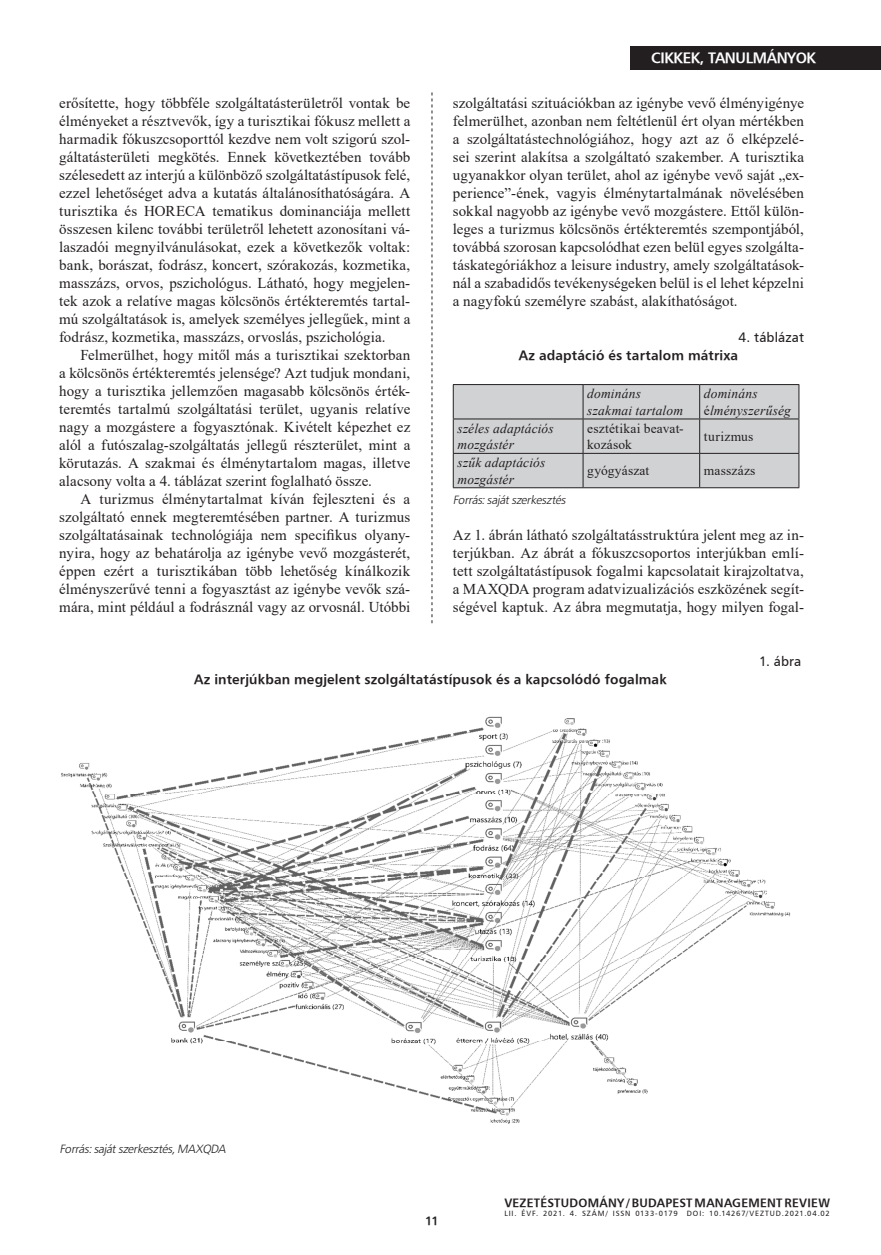
<style>
.page{position:relative;width:881px;height:1255px;background:#fff}
.page>*{position:absolute;margin:0;border:0;box-sizing:border-box;transform-origin:0 0}
.kenyérszöveg_opcioná{font:15px/18px "Times New Roman";letter-spacing:.005em;color:#231f20;text-align:justify}
.kenyérszöveg_tompa{font:15px/18px "Times New Roman";letter-spacing:.005em;color:#231f20;text-align:justify}
.t1{font:15px "H Humanist 777 BT Bold";letter-spacing:-.025em;color:#fff}
.kenyérszöveg_tompa-2{font:italic 13.5px/16.5px "Times New Roman";letter-spacing:.01em;color:#231f20}
.Táblázat_cím{font:13.5px "H Humanist 777 BT Bold";letter-spacing:.01em;color:#231f20}
.kenyérszöveg_tompa-3{font:13.5px/16.5px "Times New Roman";letter-spacing:.015em;color:#231f20}
.Táblázat_cím-2{font:13.5px "H Humanist 777 BT";letter-spacing:.005em;color:#231f20}
.kenyérszöveg_tompa-4{font:italic 12px "Humanist 777 Lt PFL";letter-spacing:.005em;color:#231f20}
.t2{font:12px "H Humanist 777 BT Bold";letter-spacing:.02em;color:#231f20}
.t3{font:7.5px "H Humanist 777 BT";letter-spacing:.105em;color:#231f20}
.s1{font-style:normal}
</style>
<div class="page">
<div style="left:629px;top:46px;width:251px;height:23px;background:#231f20"></div>
<svg style="left:431px;top:92px;width:1px;height:531px"></svg>
<div style="left:453px;top:385px;width:345px;height:102px;background:#d1d2d4"></div>
<hr style="left:452px;top:384px;width:131px;height:1px;background:#231f20">
<hr style="left:452px;top:385px;width:1px;height:33px;background:#231f20">
<hr style="left:583px;top:384px;width:116px;height:1px;background:#231f20">
<hr style="left:582px;top:385px;width:1px;height:33px;background:#231f20">
<hr style="left:699px;top:384px;width:100px;height:1px;background:#231f20">
<hr style="left:699px;top:385px;width:1px;height:33px;background:#231f20">
<hr style="left:798px;top:385px;width:1px;height:33px;background:#231f20">
<hr style="left:452px;top:418px;width:131px;height:1px;background:#231f20">
<hr style="left:452px;top:419px;width:1px;height:34px;background:#231f20">
<hr style="left:583px;top:418px;width:116px;height:1px;background:#231f20">
<hr style="left:582px;top:419px;width:1px;height:34px;background:#231f20">
<hr style="left:699px;top:418px;width:100px;height:1px;background:#231f20">
<hr style="left:699px;top:419px;width:1px;height:34px;background:#231f20">
<hr style="left:798px;top:419px;width:1px;height:34px;background:#231f20">
<hr style="left:452px;top:453px;width:131px;height:1px;background:#231f20">
<hr style="left:452px;top:454px;width:1px;height:33px;background:#231f20">
<hr style="left:583px;top:453px;width:116px;height:1px;background:#231f20">
<hr style="left:582px;top:454px;width:1px;height:33px;background:#231f20">
<hr style="left:699px;top:453px;width:100px;height:1px;background:#231f20">
<hr style="left:699px;top:454px;width:1px;height:33px;background:#231f20">
<hr style="left:798px;top:454px;width:1px;height:33px;background:#231f20">
<hr style="left:452px;top:487px;width:131px;height:1px;background:#231f20">
<hr style="left:583px;top:487px;width:116px;height:1px;background:#231f20">
<hr style="left:699px;top:487px;width:100px;height:1px;background:#231f20">
<img style="left:61px;top:716px;width:729px;height:407px">
<p class="kenyérszöveg_tompa" style="left:59px;top:94px;width:352px">erősítette, hogy többféle szolgáltatásterületről vontak be élményeket a résztvevők, így a turisztikai fókusz mellett a harmadik fókuszcsoporttól kezdve nem volt szigorú szol&shy;gáltatásterületi megkötés. Ennek következtében tovább szélesedett az interjú a különböző szolgáltatástípusok felé, ezzel lehetőséget adva a kutatás általánosíthatóságára. A turisztika és HORECA tematikus dominanciája mellett összesen kilenc további területről lehetett azonosítani vá&shy;laszadói megnyilvánulásokat, ezek a következők voltak: bank, borászat, fodrász, koncert, szórakozás, kozmetika, masszázs, orvos, pszichológus. Látható, hogy megjelen&shy;tek azok a relatíve magas kölcsönös értékteremtés tartal&shy;mú szolgáltatások is, amelyek személyes jellegűek, mint a fodrász, kozmetika, masszázs, orvoslás, pszichológia.</p>
<p class="kenyérszöveg_opcioná" style="left:59px;top:346px;width:352px;text-indent:21px">Felmerülhet, hogy mitől más a turisztikai szektorban a kölcsönös értékteremtés jelensége? Azt tudjuk mondani, hogy a turisztika jellemzően magasabb kölcsönös érték&shy;teremtés tartalmú szolgáltatási terület, ugyanis relatíve nagy a mozgástere a fogyasztónak. Kivételt képezhet ez alól a futószalag-szolgáltatás jellegű részterület, mint a körutazás. A szakmai és élménytartalom magas, illetve alacsony volta a 4. táblázat szerint foglalható össze.</p>
<p class="kenyérszöveg_opcioná" style="left:59px;top:490px;width:352px;text-indent:21px">A turizmus élménytartalmat kíván fejleszteni és a szolgáltató ennek megteremtésében partner. A turizmus szolgáltatásainak technológiája nem specifikus olyan - nyira, hogy az behatárolja az igénybe vevő mozgásterét, éppen ezért a turisztikában több lehetőség kínálkozik élményszerűvé tenni a fogyasztást az igénybe vevők szá&shy;mára, mint például a fodrásznál vagy az orvosnál. Utóbbi</p>
<p class="t1" style="left:651px;top:49px;width:166px">CIKKEK, TANULMÁNYOK</p>
<p class="kenyérszöveg_opcioná" style="left:452px;top:94px;width:352px">szolgáltatási szituációkban az igénybe vevő élményigénye felmerülhet, azonban nem feltétlenül ért olyan mértékben a szolgáltatástechnológiához, hogy azt az ő elképzelé&shy;sei szerint alakítsa a szolgáltató szakember. A turisztika ugyanakkor olyan terület, ahol az igénybe vevő saját „ex&shy;perience”-ének, vagyis élménytartalmának növelésében sokkal nagyobb az igénybe vevő mozgástere. Ettől külön&shy;leges a turizmus kölcsönös értékteremtés szempontjából, továbbá szorosan kapcsolódhat ezen belül egyes szolgálta&shy;táskategóriákhoz a leisure industry, amely szolgáltatások&shy;nál a szabadidős tevékenységeken belül is el lehet képzelni a nagyfokú személyre szabást, alakíthatóságot.</p>
<p class="Táblázat_cím-2" style="left:738px;top:329px;width:67px">4. táblázat</p>
<p class="Táblázat_cím" style="left:518px;top:347px;width:221px">Az adaptáció és tartalom mátrixa</p>
<p class="kenyérszöveg_tompa-2" style="left:587px;top:385px;width:55px">domináns</p>
<p class="kenyérszöveg_tompa-2" style="left:587px;top:401px;width:97px">szakmai tartalom</p>
<p class="kenyérszöveg_tompa-2" style="left:703px;top:385px;width:55px">domináns</p>
<p class="kenyérszöveg_tompa-2" style="left:703px;top:401px;width:88px"><span class="s1">é</span>lményszerűség</p>
<p class="kenyérszöveg_tompa-2" style="left:457px;top:419px;width:98px">széles adaptációs mozgástér</p>
<p class="kenyérszöveg_tompa-3" style="left:587px;top:419px;width:98px">esztétikai beavat&shy;kozások</p>
<p class="kenyérszöveg_tompa-3" style="left:703px;top:427px;width:51px">turizmus</p>
<p class="kenyérszöveg_tompa-2" style="left:457px;top:454px;width:89px">szűk adaptációs mozgástér</p>
<p class="kenyérszöveg_tompa-3" style="left:587px;top:462px;width:63px">gyógyászat</p>
<p class="kenyérszöveg_tompa-3" style="left:703px;top:462px;width:53px">masszázs</p>
<p class="kenyérszöveg_tompa-4" style="left:452px;top:492px;width:116px">Forrás:sajátszerkesztés</p>
<p class="kenyérszöveg_tompa" style="left:452px;top:526px;width:352px">Az 1. ábrán látható szolgáltatásstruktúra jelent meg az in&shy;terjúkban. Az ábrát a fókuszcsoportos interjúkban emlí&shy;tett szolgáltatástípusok fogalmi kapcsolatait kirajzoltatva, a MAXQDA program adatvizualizációs eszközének segít&shy;ségével kaptuk. Az ábra megmutatja, hogy milyen fogal-</p>
<p class="Táblázat_cím-2" style="left:758px;top:653px;width:44px">1. ábra</p>
<p class="Táblázat_cím" style="left:194px;top:671px;width:474px">Az interjúkban megjelent szolgáltatástípusok és a kapcsolódó fogalmak</p>
<p class="kenyérszöveg_tompa-4" style="left:60px;top:1140px;width:170px">Forrás:sajátszerkesztés,MAXQDA</p>
<p class="t2" style="left:425px;top:1212px;width:15px">11</p>
<p class="t2" style="left:504px;top:1194px;width:327px">VEZETÉSTUDOMÁNY / BUDAPEST MANAGEMENT REVIEW</p>
<p class="t3" style="left:504px;top:1208px;width:327px">LII. ÉVF. 2021. 4. SZÁM/ ISSN 0133-0179 DOI: 10.14267/VEZTUD.2021.04.02</p>
</div>
